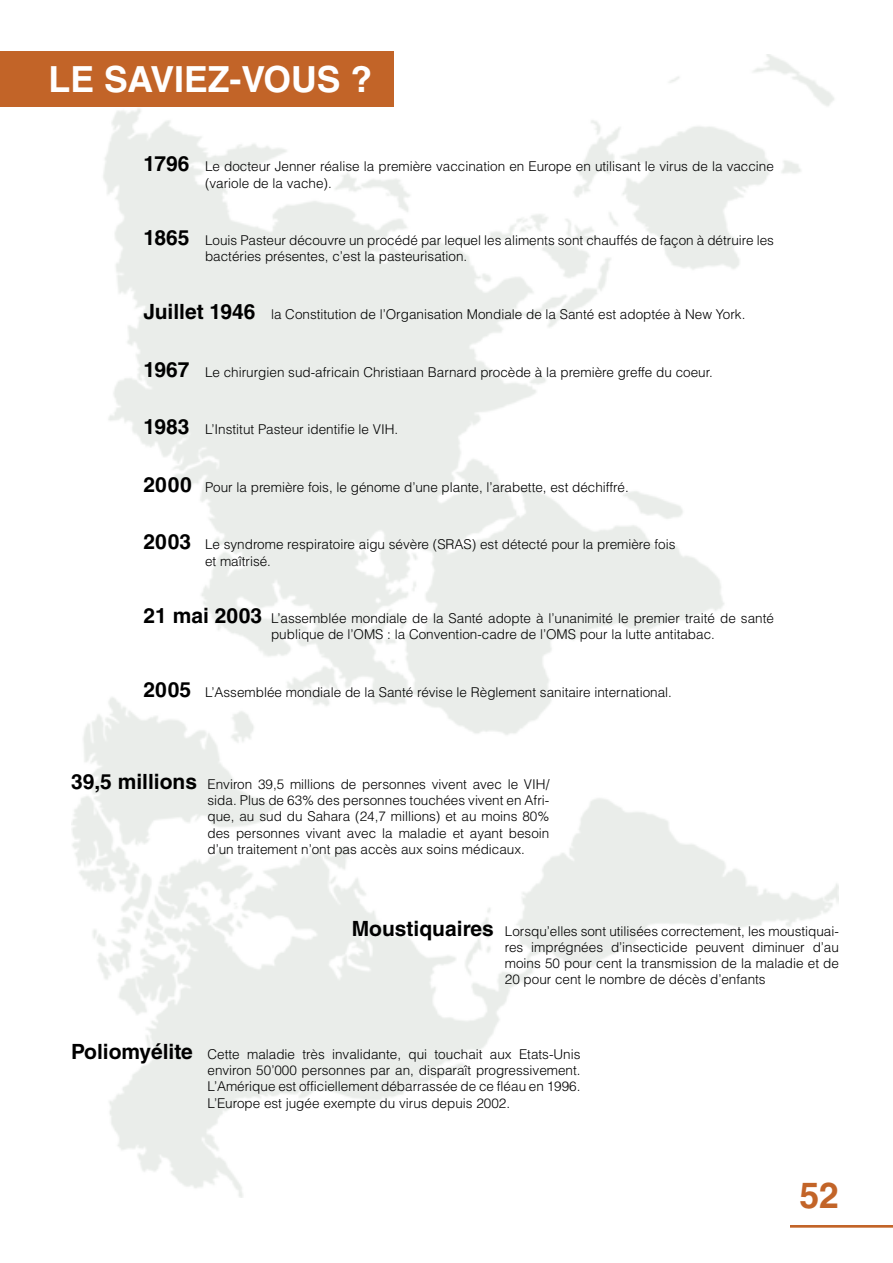
<style>
.page{position:relative;width:893px;height:1263px;background:#fff}
.page>*{position:absolute;margin:0;border:0;box-sizing:border-box;transform-origin:0 0}
.t1{font:700 36px "Helvetica LT Std";color:#fff}
.t2{font:700 36px "Helvetica LT Std";color:#c26428}
.t3{font:300 13.5px/16.2px "Helvetica LT Std";color:#000}
.s1{font-weight:700;font-size:21px}
</style>
<div class="page">
<svg style="left:790px;top:1225px;width:103px;height:3px"></svg>
<img style="left:71px;top:54px;width:768px;height:1144px">
<div style="left:0;top:51px;width:393px;height:56px;background:#c26428"></div>
<h1 class="t1" style="left:49px;top:57px;width:325px">LE SAVIEZ-VOUS ?</h1>
<p class="t3" style="left:205px;top:158px;width:570px;text-indent:-61px"><span class="s1">1796</span> Le docteur Jenner réalise la première vaccination en Europe en utilisant le virus de la vaccine (variole de la vache).</p>
<p class="t3" style="left:205px;top:232px;width:570px;text-indent:-61px"><span class="s1">1865</span> Louis Pasteur découvre un procédé par lequel les aliments sont chauffés de façon à détruire les bactéries présentes, c’est la pasteurisation.</p>
<p class="t3" style="left:144px;top:306px;width:603px"><span class="s1">Juillet 1946</span> la Constitution de l’Organisation Mondiale de la Santé est adoptée à New York.</p>
<p class="t3" style="left:144px;top:364px;width:571px"><span class="s1">1967</span> Le chirurgien sud-africain Christiaan Barnard procède à la première greffe du coeur.</p>
<p class="t3" style="left:144px;top:421px;width:256px"><span class="s1">1983</span> L’Institut Pasteur identifie le VIH.</p>
<p class="t3" style="left:144px;top:479px;width:487px"><span class="s1">2000</span> Pour la première fois, le génome d’une plante, l’arabette, est déchiffré.</p>
<p class="t3" style="left:205px;top:536px;width:472px;text-indent:-62px"><span class="s1">2003</span> Le syndrome respiratoire aigu sévère (SRAS) est détecté pour la première fois et maîtrisé.</p>
<p class="t3" style="left:271px;top:610px;width:504px;text-indent:-128px"><span class="s1">21 mai 2003</span> L’assemblée mondiale de la Santé adopte à l’unanimité le premier traité de santé publique de l’OMS : la Convention-cadre de l’OMS pour la lutte antitabac.</p>
<p class="t3" style="left:144px;top:684px;width:530px"><span class="s1">2005</span> L’Assemblée mondiale de la Santé révise le Règlement sanitaire international.</p>
<p class="t3" style="left:208px;top:776px;width:343px;text-align:justify;text-indent:-136px"><span class="s1">39,5 millions</span> Environ 39,5 millions de personnes vivent avec le VIH/ sida. Plus de 63% des personnes touchées vivent en Afri&shy;que, au sud du Sahara (24,7 millions) et au moins 80% des personnes vivant avec la maladie et ayant besoin d’un traitement n’ont pas accès aux soins médicaux.</p>
<p class="t3" style="left:505px;top:923px;width:336px;text-align:justify;text-indent:-153px"><span class="s1">Moustiquaires</span> Lorsqu’elles sont utilisées correctement, les moustiquai&shy;res imprégnées d’insecticide peuvent diminuer d’au moins 50 pour cent la transmission de la maladie et de 20 pour cent le nombre de décès d’enfants</p>
<p class="t3" style="left:208px;top:1046px;width:375px;text-align:justify;text-indent:-136px"><span class="s1">Poliomyélite</span> Cette maladie très invalidante, qui touchait aux Etats-Unis environ 50’000 personnes par an, disparaît progressivement.<br>L’Amérique est officiellement débarrassée de ce fléau en 1996.<br>L’Europe est jugée exempte du virus depuis 2002.</p>
<h1 class="t2" style="left:799px;top:1173px;width:41px">52</h1>
</div>
